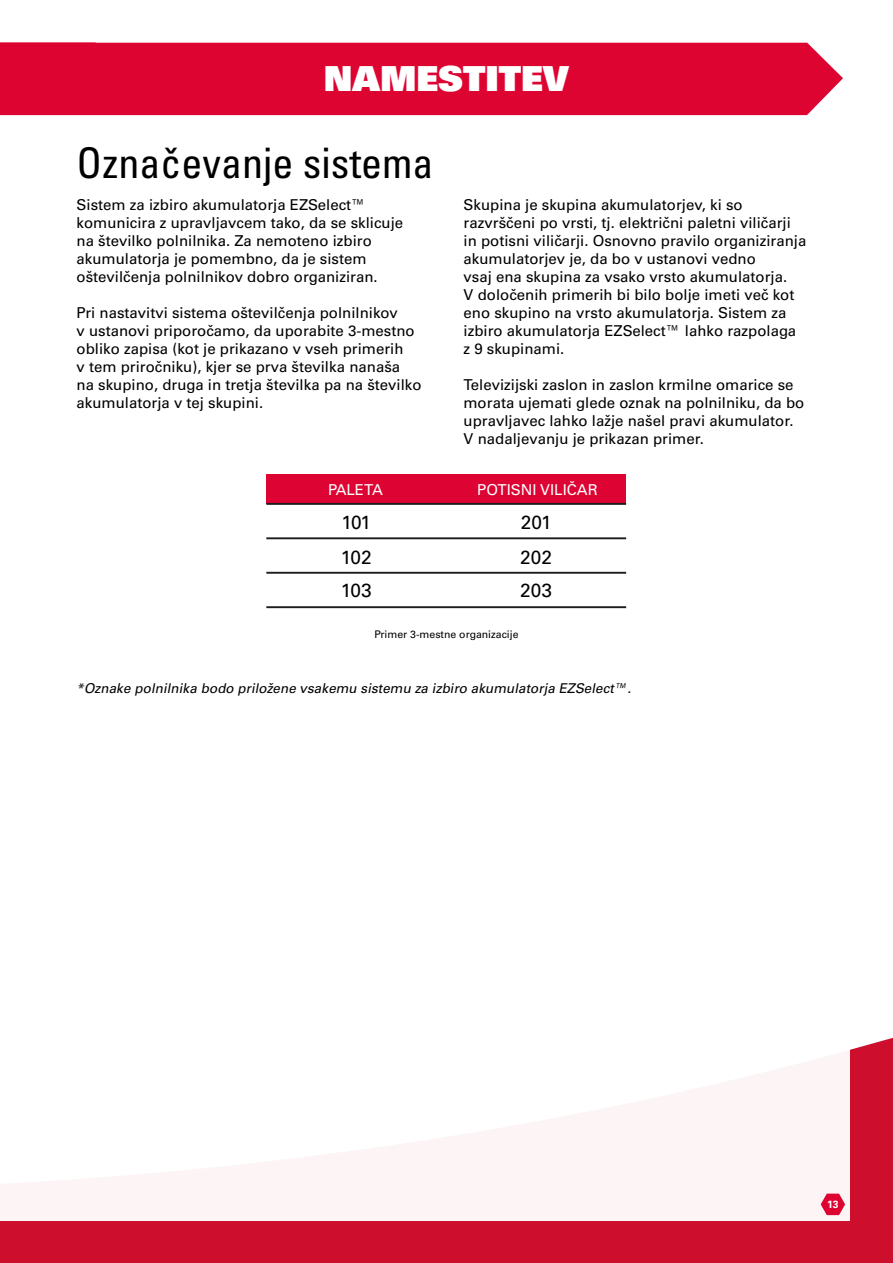
<style>
.page{position:relative;width:893px;height:1263px;background:#fff}
.page>*{position:absolute;margin:0;border:0;box-sizing:border-box;transform-origin:0 0}
.t1{font:condensed 42px "Univers LT Pro";color:#000}
.t2{font:34.5px "Univers LT Pro 85 X Black";color:#fff}
.t3{font:19.05px/34px "Univers LT Std";color:#000;text-align:justify}
.t4{font:700 15.9px "Univers LT Std";color:#fff}
.t5{font:15px/18px "Univers LT Pro 55 Roman";color:#000}
.t6{font:15px "Univers LT Pro 55 Roman";color:#fff}
.t7{font:italic 13.5px "Univers LT Pro 55 Roman";color:#000}
.t8{font:10.5px "Univers LT Pro 55 Roman";color:#000}
.t9{font:700 10.5px "Univers LT Pro 65";color:#fff}
</style>
<div class="page">
<div style="left:0;top:1037px;width:893px;height:226px;background:#ce0e2d"></div>
<div style="left:0;top:938px;width:850px;height:282px;background:#fff"></div>
<div style="left:139px;top:43px;width:704px;height:72px;background:#dd0432"></div>
<div style="left:0;top:43px;width:139px;height:72px;background:#dd0432"></div>
<svg style="left:821px;top:1193px;width:24px;height:22px"></svg>
<div style="left:266px;top:474px;width:180px;height:30px;background:#dd0332"></div>
<div style="left:446px;top:474px;width:180px;height:30px;background:#dd0332"></div>
<hr style="left:266px;top:537px;width:360px;height:2px;background:#1d1d1b">
<hr style="left:266px;top:503px;width:360px;height:2px;background:#1d1d1b">
<hr style="left:266px;top:572px;width:360px;height:2px;background:#1d1d1b">
<hr style="left:266px;top:606px;width:360px;height:2px;background:#1d1d1b">
<h2 class="t2" style="left:324px;top:56px;width:247px">NAMESTITEV</h2>
<h1 class="t1" style="left:77px;top:136px;width:358px">Označevanje sistema</h1>
<p class="t5" style="left:77px;top:195px;width:328px">Sistem za izbiro akumulatorja EZSelect™ komunicira z upravljavcem tako, da se sklicuje na številko polnilnika. Za nemoteno izbiro akumulatorja je pomembno, da je sistem oštevilčenja polnilnikov dobro organiziran.</p>
<p class="t5" style="left:77px;top:303px;width:347px">Pri nastavitvi sistema oštevilčenja polnilnikov<br>v ustanovi priporočamo, da uporabite 3-mestno obliko zapisa (kot je prikazano v vseh primerih<br>v tem priročniku), kjer se prva številka nanaša<br>na skupino, druga in tretja številka pa na številko akumulatorja v tej skupini.</p>
<p class="t5" style="left:463px;top:195px;width:344px">Skupina je skupina akumulatorjev, ki so razvrščeni po vrsti, tj. električni paletni viličarji in potisni viličarji. Osnovno pravilo organiziranja akumulatorjev je, da bo v ustanovi vedno<br>vsaj ena skupina za vsako vrsto akumulatorja.<br>V določenih primerih bi bilo bolje imeti več kot eno skupino na vrsto akumulatorja. Sistem za izbiro akumulatorja EZSelect™ lahko razpolaga z 9 skupinami.</p>
<p class="t5" style="left:463px;top:375px;width:342px">Televizijski zaslon in zaslon krmilne omarice se morata ujemati glede oznak na polnilniku, da bo upravljavec lahko lažje našel pravi akumulator.<br>V nadaljevanju je prikazan primer.</p>
<p class="t6" style="left:328px;top:479px;width:56px">PALETA</p>
<p class="t6" style="left:477px;top:479px;width:122px">POTISNI VILIČAR</p>
<p class="t4" style="left:509px;top:481px;width:55px">REACH</p>
<p class="t4" style="left:328px;top:481px;width:58px">PALLET</p>
<p class="t3" style="left:341px;top:505px;width:32px">101<br>102<br>103</p>
<p class="t3" style="left:520px;top:505px;width:33px">201<br>202<br>203</p>
<p class="t8" style="left:374px;top:627px;width:146px">Primer 3-mestne organizacije</p>
<p class="t7" style="left:77px;top:679px;width:559px">*Oznake polnilnika bodo priložene vsakemu sistemu za izbiro akumulatorja EZSelect™.</p>
<p class="t9" style="left:827px;top:1196px;width:13px">13</p>
</div>
